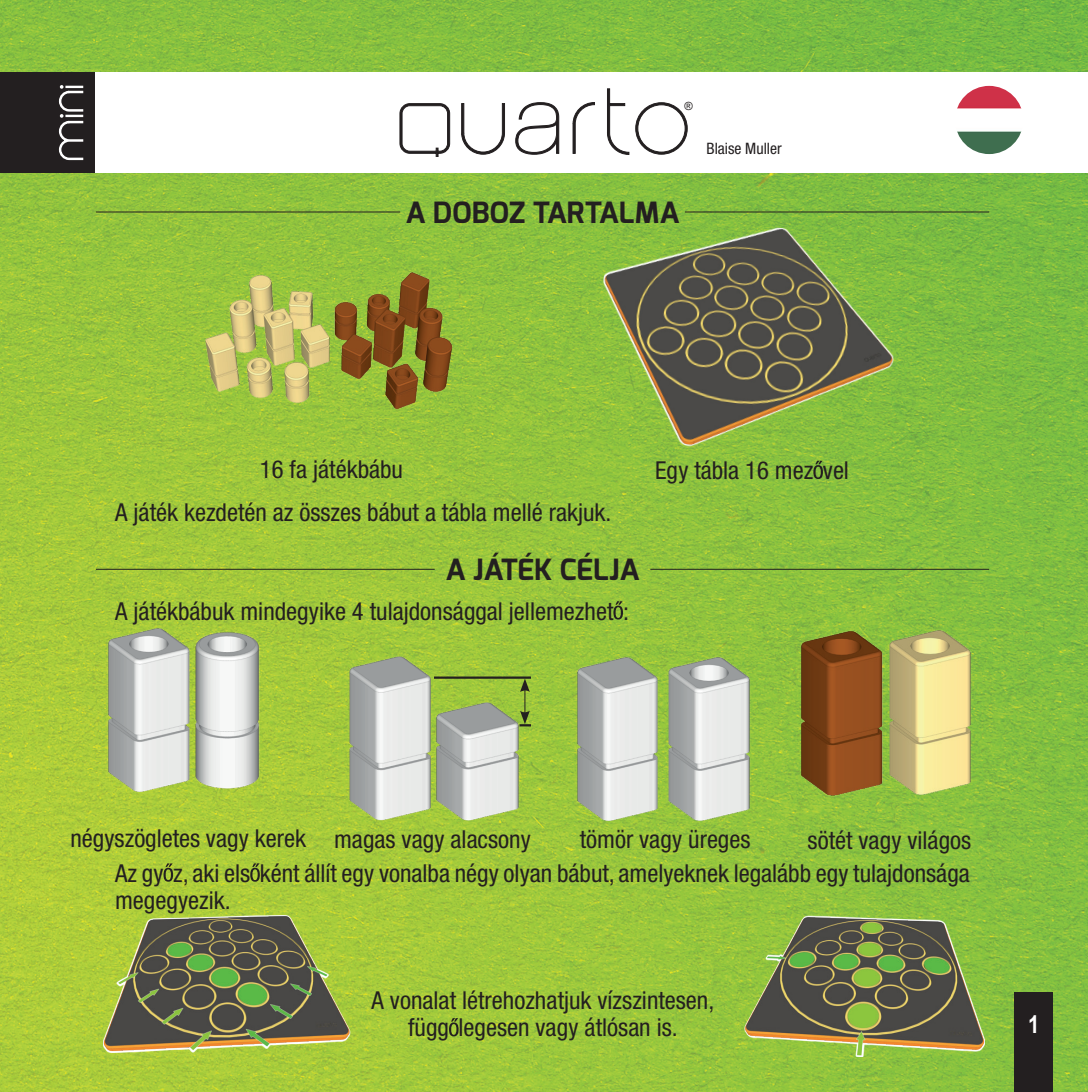
<style>
.page{position:relative;width:1088px;height:1092px;background:#fff}
.page>*{position:absolute;margin:0;border:0;box-sizing:border-box;transform-origin:0 0}
.t1{font:700 29.25px "Exo";color:#231f20}
.t2{font:condensed 24.75px/27px "Helvetica Neue LT Std";color:#231f20}
.t3{font:700 24.75px "Arial Narrow";color:#fff}
.t4{font:condensed 15.75px "Helvetica Neue LT Std";color:#231f20}
.t5{font:11.25px "Arial";color:#231f20}
</style>
<div class="page">
<img style="left:0;top:0;width:1088px;height:1092px">
<div style="left:0;top:72px;width:1088px;height:101px;background:#fff"></div>
<img style="left:955px;top:86px;width:68px;height:68px;border-radius:34px">
<img style="left:562px;top:198px;width:368px;height:279px">
<img style="left:186px;top:237px;width:291px;height:175px">
<img style="left:797px;top:630px;width:176px;height:168px">
<img style="left:101px;top:628px;width:89px;height:168px">
<img style="left:192px;top:628px;width:79px;height:168px">
<svg style="left:613px;top:601px;width:10px;height:18px"></svg>
<svg style="left:163px;top:863px;width:10px;height:19px"></svg>
<svg style="left:250px;top:863px;width:10px;height:19px"></svg>
<svg style="left:515px;top:102px;width:44px;height:53px"></svg>
<svg style="left:399px;top:103px;width:51px;height:54px"></svg>
<svg style="left:461px;top:103px;width:44px;height:52px"></svg>
<svg style="left:572px;top:102px;width:23px;height:52px"></svg>
<svg style="left:607px;top:88px;width:22px;height:67px"></svg>
<svg style="left:635px;top:102px;width:52px;height:53px"></svg>
<hr style="left:96px;top:212px;width:304px;height:1px;background:#231f20">
<hr style="left:685px;top:212px;width:304px;height:1px;background:#231f20">
<hr style="left:96px;top:569px;width:339px;height:1px;background:#231f20">
<hr style="left:650px;top:569px;width:339px;height:1px;background:#231f20">
<svg style="left:813px;top:461px;width:10px;height:18px"></svg>
<img style="left:345px;top:656px;width:89px;height:167px">
<img style="left:433px;top:701px;width:88px;height:122px">
<hr style="left:434px;top:676px;width:97px;height:3px;background:#231f20">
<svg style="left:519px;top:679px;width:12px;height:47px"></svg>
<img style="left:575px;top:656px;width:177px;height:168px">
<img style="left:101px;top:914px;width:253px;height:140px">
<img style="left:739px;top:915px;width:274px;height:144px">
<svg style="left:449px;top:1018px;width:9px;height:18px"></svg>
<div style="left:0;top:73px;width:95px;height:100px;background:#231f20"></div>
<svg style="left:58px;top:85px;width:26px;height:76px"></svg>
<div style="left:1014px;top:992px;width:39px;height:100px;background:#231f20"></div>
<svg style="left:0;top:1086px;width:2px;height:6px"></svg>
<svg style="left:1083px;top:0;width:5px;height:4px"></svg>
<svg style="left:1083px;top:1086px;width:5px;height:6px"></svg>
<p class="t5" style="left:684px;top:98px;width:10px">®</p>
<p class="t4" style="left:706px;top:139px;width:77px">Blaise Muller</p>
<p class="t1" style="left:405px;top:194px;width:276px">A DOBOZ TARTALMA</p>
<p class="t2" style="left:260px;top:456px;width:145px">16 fa játékbábu</p>
<p class="t2" style="left:655px;top:457px;width:195px">Egy tábla 16 mez vel</p>
<p class="t2" style="left:115px;top:498px;width:498px">A játék kezdetén az összes bábut a tábla mellé rakjuk.</p>
<p class="t1" style="left:445px;top:550px;width:196px">A JÁTÉK CÉLJA</p>
<p class="t2" style="left:115px;top:597px;width:515px">A játékbábuk mindegyike 4 tulajdonsággal jellemezhet :</p>
<p class="t2" style="left:70px;top:824px;width:462px">négyszögletes vagy kerek magas vagy alacsony</p>
<p class="t2" style="left:580px;top:826px;width:172px">tömör vagy üreges</p>
<p class="t2" style="left:807px;top:827px;width:165px">sötét vagy világos</p>
<p class="t2" style="left:115px;top:859px;width:856px">Az gy z, aki els ként állít egy vonalba négy olyan bábut, amelyeknek legalább egy tulajdonsága megegyezik.</p>
<p class="t2" style="left:372px;top:987px;width:344px;text-align:center">A vonalat létrehozhatjuk vízszintesen, függ legesen vagy átlósan is.</p>
<p class="t3" style="left:1028px;top:1005px;width:13px">1</p>
</div>
